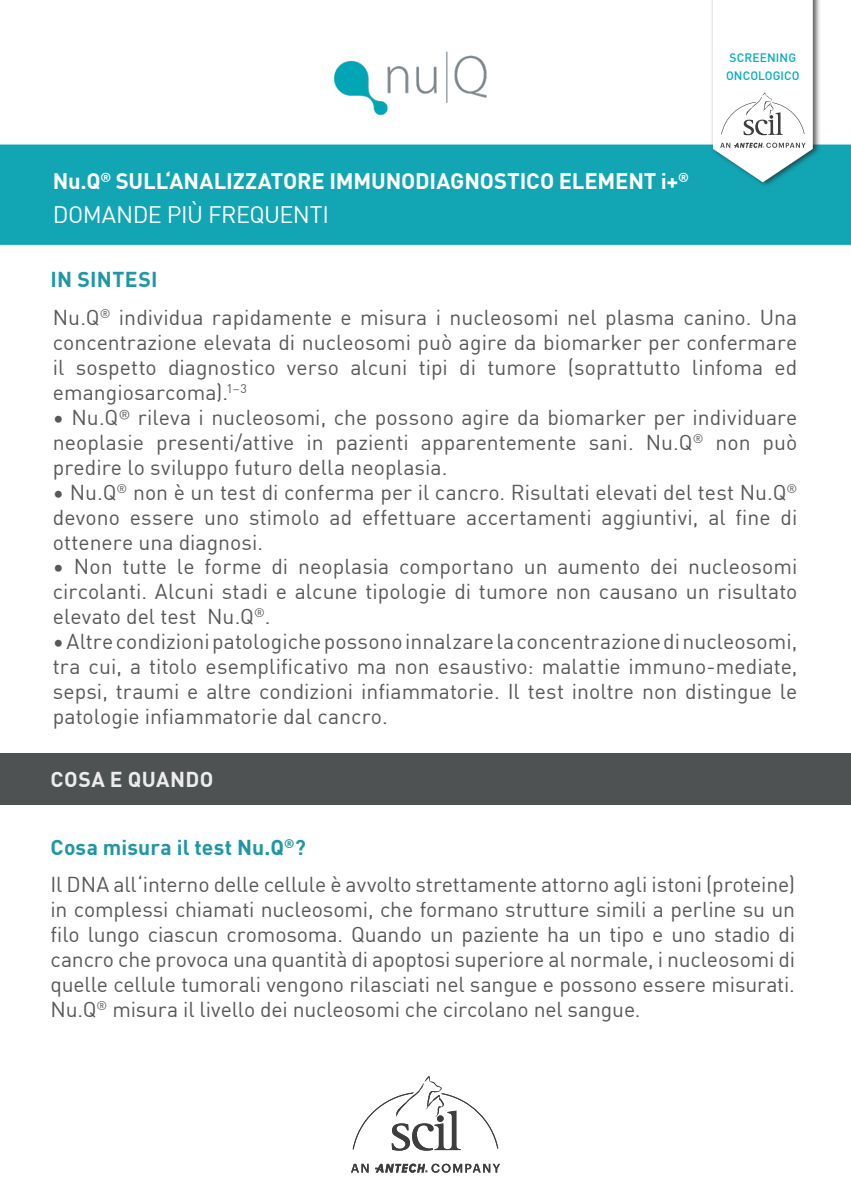
<style>
.page{position:relative;width:851px;height:1202px;background:#fff}
.page>*{position:absolute;margin:0;border:0;box-sizing:border-box;transform-origin:0 0}
.t1{font:23.4px "DIN";letter-spacing:-.02em;color:#fff}
.t2{font:700 22px "DIN Pro";letter-spacing:-.005em;color:#fff}
.t3{font:21.2px/25px "DIN Pro";color:#57585a;text-align:justify}
.t4{font:700 21.2px "DIN Pro";letter-spacing:.005em;color:#1d97a5}
.t5{font:700 21.2px "DIN Pro";letter-spacing:.02em;color:#ebeceb}
.t6{font:700 21.2px "DIN Pro";letter-spacing:.01em;color:#1f97a5}
.t7{font:500 12px "DIN Pro";letter-spacing:.01em;color:#00adb9}
</style>
<div class="page">
<img style="left:334px;top:51px;width:153px;height:65px">
<div style="left:0;top:753px;width:850px;height:51px;background:#4f5252"></div>
<div style="left:0;top:144px;width:850px;height:101px;background:#12a5b4"></div>
<svg style="left:352px;top:1076px;width:146px;height:75px"></svg>
<svg style="left:351px;top:1164px;width:17px;height:8px"></svg>
<svg style="left:375px;top:1164px;width:125px;height:9px"></svg>
<div style="left:710px;top:0;width:111px;height:188px;background:#231f20;opacity:.75"></div>
<svg style="left:712px;top:0;width:100px;height:182px"></svg>
<p class="t2" style="left:53px;top:164px;width:637px">Nu.Q<sup>®</sup> SULL‘ANALIZZATORE IMMUNODIAGNOSTICO ELEMENT i+<sup>®</sup></p>
<p class="t1" style="left:53px;top:200px;width:278px">DOMANDE PIÙ FREQUENTI</p>
<p class="t7" style="left:729px;top:48px;width:68px">SCREENING</p>
<p class="t7" style="left:726px;top:66px;width:75px">ONCOLOGICO</p>
<p class="t6" style="left:51px;top:263px;width:108px">IN SINTESI</p>
<p class="t3" style="left:53px;top:303px;width:746px">Nu.Q<sup>®</sup> individua rapidamente e misura i nucleosomi nel plasma canino. Una concentrazione elevata di nucleosomi può agire da biomarker per confermare il sospetto diagnostico verso alcuni tipi di tumore (soprattutto linfoma ed emangiosarcoma).<sup>1–3</sup></p>
<p class="t3" style="left:53px;top:403px;width:746px">• Nu.Q® rileva i nucleosomi, che possono agire da biomarker per individuare neoplasie presenti/attive in pazienti apparentemente sani. Nu.Q<sup>®</sup> non può predire lo sviluppo futuro della neoplasia.</p>
<p class="t3" style="left:53px;top:478px;width:746px">• Nu.Q<sup>®</sup> non è un test di conferma per il cancro. Risultati elevati del test Nu.Q<sup>® </sup>devono essere uno stimolo ad effettuare accertamenti aggiuntivi, al fine di ottenere una diagnosi.</p>
<p class="t3" style="left:53px;top:553px;width:746px">• Non tutte le forme di neoplasia comportano un aumento dei nucleosomi circolanti. Alcuni stadi e alcune tipologie di tumore non causano un risultato elevato del test Nu.Q<sup>®</sup>.</p>
<p class="t3" style="left:53px;top:628px;width:746px">• Altre condizioni patologiche possono innalzare la concentrazione di nucleosomi, tra cui, a titolo esemplificativo ma non esaustivo: malattie immuno-mediate, sepsi, traumi e altre condizioni infiammatorie. Il test inoltre non distingue le patologie infiammatorie dal cancro.</p>
<p class="t5" style="left:51px;top:763px;width:164px">COSA E QUANDO</p>
<p class="t4" style="left:51px;top:831px;width:257px">Cosa misura il test Nu.Q<sup>®</sup>?</p>
<p class="t3" style="left:51px;top:871px;width:746px">Il DNA all‘interno delle cellule è avvolto strettamente attorno agli istoni (proteine) in complessi chiamati nucleosomi, che formano strutture simili a perline su un filo lungo ciascun cromosoma. Quando un paziente ha un tipo e uno stadio di cancro che provoca una quantità di apoptosi superiore al normale, i nucleosomi di quelle cellule tumorali vengono rilasciati nel sangue e possono essere misurati.<br>Nu.Q<sup>®</sup> misura il livello dei nucleosomi che circolano nel sangue.</p>
</div>
